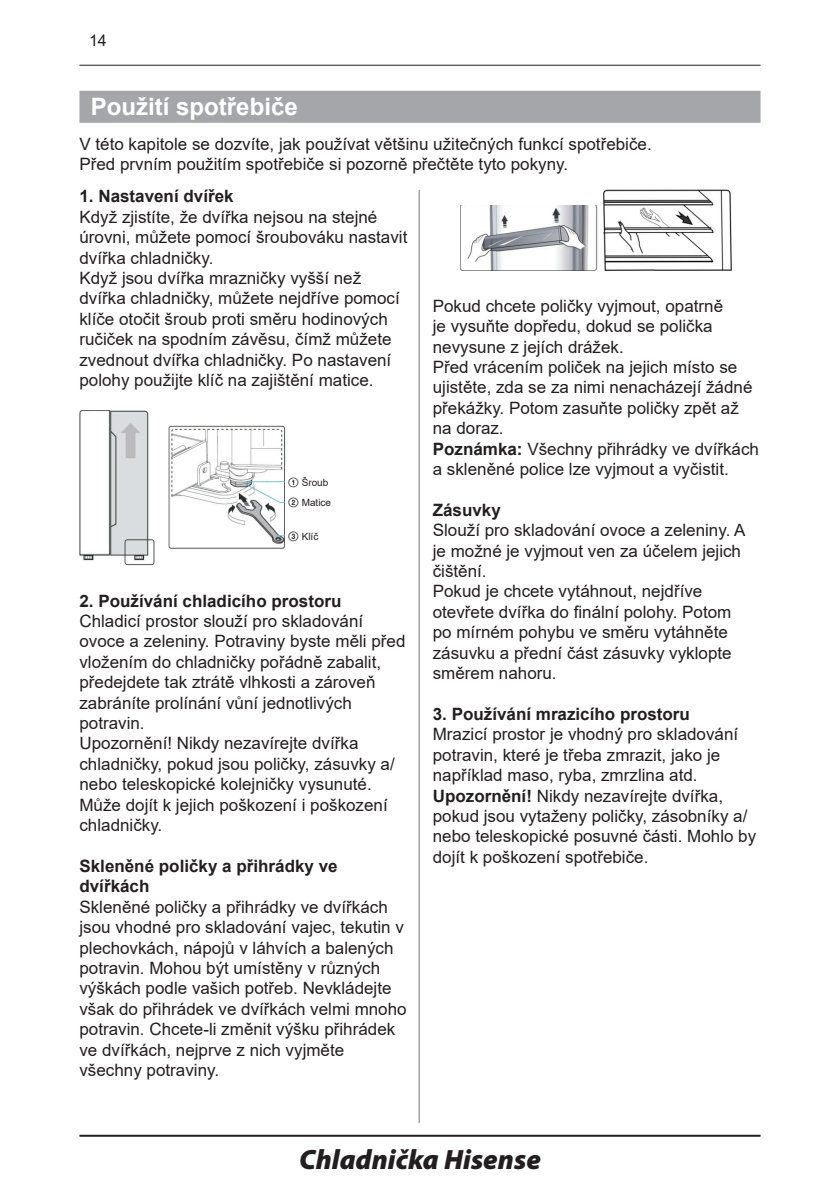
<style>
.page{position:relative;width:840px;height:1191px;background:#fff}
.page>*{position:absolute;margin:0;border:0;box-sizing:border-box;transform-origin:0 0}
.t1{font:italic 900 28px "Myriad Pro";color:#231f20}
.Základný{font:700 24px "Arial";color:#fff}
.Základný-2{font:17px/20.4px "Arial";color:#231f20}
.Základný-3{font:700 17px/20.4px "Arial";color:#231f20}
.Základný-4{font:16px "Arial";color:#231f20}
.t2{font:10px/20.4px "Arial";color:#231f20}
.s1{font-weight:700}
.s2{font-family:"Sony Circled Numbers Posi"}
</style>
<div class="page">
<hr style="left:79px;top:65px;width:681px;height:1px;background:#231f20">
<hr style="left:79px;top:1134px;width:681px;height:2px;background:#231f20">
<div style="left:79px;top:91px;width:681px;height:32px;background:#a5a6aa"></div>
<svg style="left:79px;top:410px;width:207px;height:156px"></svg>
<div style="left:285px;top:466px;width:69px;height:83px;background:#fff"></div>
<svg style="left:460px;top:190px;width:272px;height:81px"></svg>
<hr style="left:418px;top:190px;width:2px;height:933px;background:#a5a6aa">
<p class="Základný-4" style="left:89px;top:30px;width:19px">14</p>
<p class="Základný" style="left:91px;top:90px;width:208px">Použití spotřebiče</p>
<p class="Základný-2" style="left:79px;top:134px;width:573px">V této kapitole se dozvíte, jak používat většinu užitečných funkcí spotřebiče.<br>Před prvním použitím spotřebiče si pozorně přečtěte tyto pokyny.</p>
<p class="Základný-2" style="left:79px;top:186px;width:329px"><span class="s1">1. Nastavení dvířek<br></span>Když zjistíte, že dvířka nejsou na stejné úrovni, můžete pomocí šroubováku nastavit dvířka chladničky.<br>Když jsou dvířka mrazničky vyšší než dvířka chladničky, můžete nejdříve pomocí klíče otočit šroub proti směru hodinových ručiček na spodním závěsu, čímž můžete zvednout dvířka chladničky. Po nastavení polohy použijte klíč na zajištění matice.</p>
<p class="Základný-2" style="left:432px;top:295px;width:292px">Pokud chcete poličky vyjmout, opatrně je vysuňte dopředu, dokud se polička nevysune z jejích drážek.</p>
<p class="Základný-2" style="left:432px;top:357px;width:321px">Před vrácením poliček na jejich místo se ujistěte, zda se za nimi nenacházejí žádné překážky. Potom zasuňte poličky zpět až na doraz.</p>
<p class="Základný-2" style="left:432px;top:438px;width:327px"><span class="s1">Poznámka:</span> Všechny přihrádky ve dvířkách a skleněné police lze vyjmout a vyčistit.</p>
<p class="Základný-3" style="left:432px;top:500px;width:70px">Zásuvky</p>
<p class="Základný-2" style="left:432px;top:520px;width:314px">Slouží pro skladování ovoce a zeleniny. A je možné je vyjmout ven za účelem jejich čištění.</p>
<p class="Základný-2" style="left:432px;top:581px;width:300px">Pokud je chcete vytáhnout, nejdříve otevřete dvířka do finální polohy. Potom po mírném pohybu ve směru vytáhněte zásuvku a přední část zásuvky vyklopte směrem nahoru.</p>
<p class="Základný-3" style="left:432px;top:704px;width:258px">3. Používání mrazicího prostoru</p>
<p class="Základný-2" style="left:432px;top:724px;width:307px">Mrazicí prostor je vhodný pro skladování potravin, které je třeba zmrazit, jako je například maso, ryba, zmrzlina atd.</p>
<p class="Základný-2" style="left:432px;top:785px;width:325px"><span class="s1">Upozornění!</span> Nikdy nezavírejte dvířka, pokud jsou vytaženy poličky, zásobníky a/ nebo teleskopické posuvné části. Mohlo by dojít k poškození spotřebiče.</p>
<p class="t2" style="left:288px;top:472px;width:44px"><span class="s2">1</span> Šroub<br><span class="s2">2</span> Matice</p>
<p class="t2" style="left:288px;top:526px;width:32px"><span class="s2">3</span> Klíč</p>
<p class="Základný-3" style="left:79px;top:590px;width:263px">2. Používání chladicího prostoru</p>
<p class="Základný-2" style="left:79px;top:611px;width:327px">Chladicí prostor slouží pro skladování ovoce a zeleniny. Potraviny byste měli před vložením do chladničky pořádně zabalit, předejdete tak ztrátě vlhkosti a zároveň zabráníte prolínání vůní jednotlivých potravin.</p>
<p class="Základný-2" style="left:79px;top:733px;width:316px">Upozornění! Nikdy nezavírejte dvířka chladničky, pokud jsou poličky, zásuvky a/ nebo teleskopické kolejničky vysunuté.<br>Může dojít k jejich poškození i poškození chladničky.</p>
<p class="Základný-3" style="left:79px;top:856px;width:259px">Skleněné poličky a přihrádky ve dvířkách</p>
<p class="Základný-2" style="left:79px;top:896px;width:328px">Skleněné poličky a přihrádky ve dvířkách jsou vhodné pro skladování vajec, tekutin v plechovkách, nápojů v láhvích a balených potravin. Mohou být umístěny v různých výškách podle vašich potřeb. Nevkládejte však do přihrádek ve dvířkách velmi mnoho potravin. Chcete-li změnit výšku přihrádek ve dvířkách, nejprve z nich vyjměte všechny potraviny.</p>
<h1 class="t1" style="left:299px;top:1143px;width:243px">Chladnička Hisense</h1>
</div>
